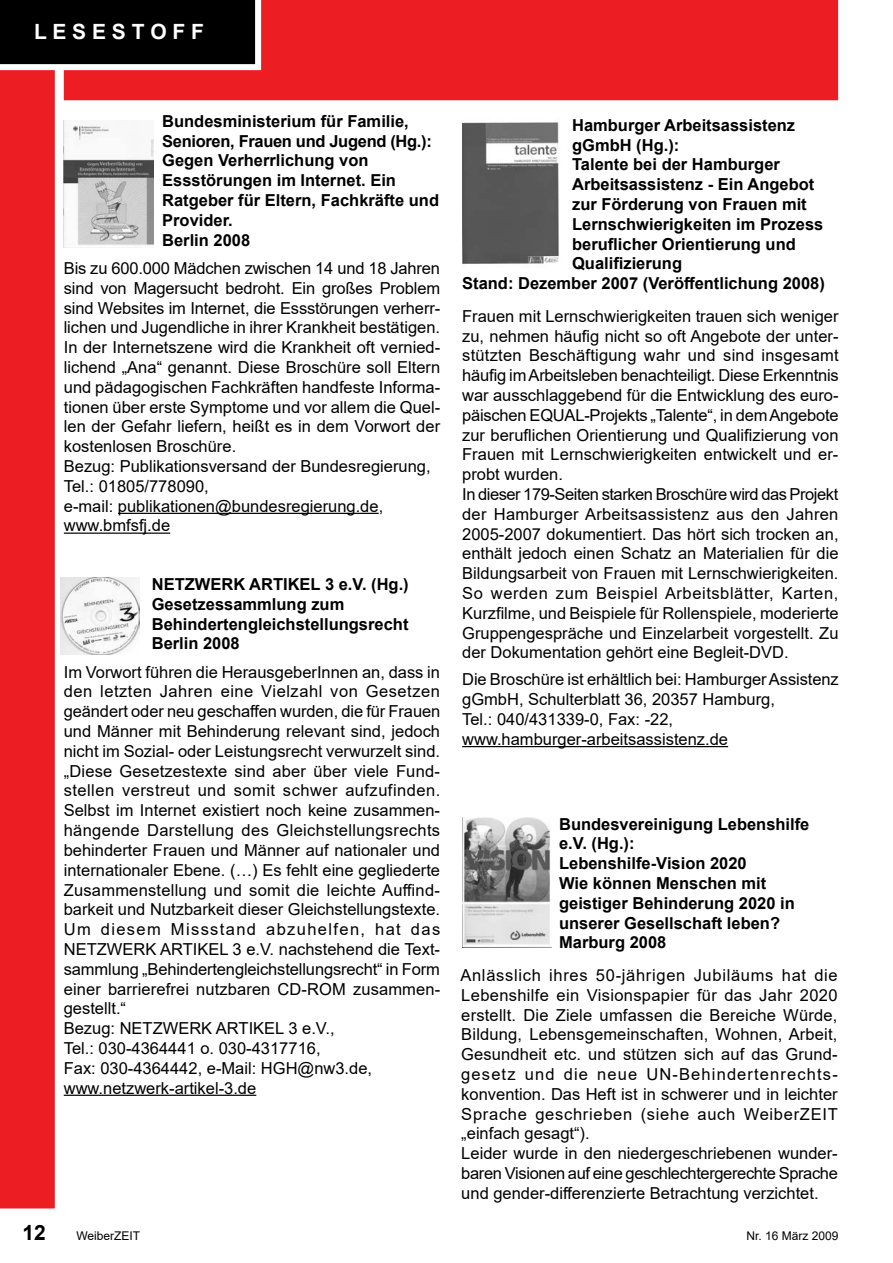
<style>
.page{position:relative;width:893px;height:1263px;background:#fff}
.page>*{position:absolute;margin:0;border:0;box-sizing:border-box;transform-origin:0 0}
.t1{font:700 21px "Arial";color:#fff}
.t2{font:700 21px "Arial";color:#000}
.t3{font:16.5px/19.8px "Arial";color:#000;text-align:justify}
.t4{font:700 16.5px/19.8px "Arial";color:#000}
.t5{font:12px "Arial";color:#000}
</style>
<div class="page">
<div style="left:64px;top:0;width:775px;height:101px;background:#ed1d24"></div>
<svg style="left:0;top:70px;width:64px;height:1139px;background:#ef383f"></svg>
<hr style="left:462px;top:746px;width:266px;height:1px;background:#000">
<img style="left:462px;top:122px;width:97px;height:142px">
<img style="left:462px;top:817px;width:89px;height:130px">
<hr style="left:118px;top:513px;width:261px;height:1px;background:#000">
<hr style="left:64px;top:532px;width:106px;height:2px;background:#000">
<img style="left:64px;top:121px;width:90px;height:127px">
<hr style="left:64px;top:1095px;width:192px;height:1px;background:#000">
<img style="left:60px;top:577px;width:80px;height:78px">
<svg style="left:0;top:0;width:261px;height:70px;background:#1a1a1a"></svg>
<p class="t1" style="left:34px;top:17px;width:172px">L E S E S T O F F</p>
<h2 class="t4" style="left:162px;top:111px;width:278px">Bundesministerium für Familie,<br>Senioren, Frauen und Jugend (Hg.):<br>Gegen Verherrlichung von<br>Essstörungen im Internet. Ein<br>Ratgeber für Eltern, Fachkräfte und<br>Provider.</h2>
<p class="t4" style="left:162px;top:230px;width:90px">Berlin 2008</p>
<p class="t3" style="left:64px;top:258px;width:378px">Bis zu 600.000 Mädchen zwischen 14 und 18 Jahren sind von Magersucht bedroht. Ein großes Problem sind Websites im Internet, die Essstörungen verherr&shy;lichen und Jugendliche in ihrer Krankheit bestätigen.<br>In der Internetszene wird die Krankheit oft vernied&shy;lichend „Ana“ genannt. Diese Broschüre soll Eltern und pädagogischen Fachkräften handfeste Informa&shy;tionen über erste Symptome und vor allem die Quel&shy;len der Gefahr liefern, heißt es in dem Vorwort der kostenlosen Broschüre.</p>
<p class="t3" style="left:64px;top:456px;width:368px">Bezug: Publikationsversand der Bundesregierung,<br>Tel.: 01805/778090,</p>
<p class="t3" style="left:64px;top:496px;width:321px">e-mail: publikationen@bundesregierung.de, www.bmfsfj.de</p>
<h2 class="t4" style="left:152px;top:574px;width:258px">NETZWERK ARTIKEL 3 e.V. (Hg.)<br>Gesetzessammlung zum<br>Behindertengleichstellungsrecht</h2>
<p class="t4" style="left:152px;top:634px;width:90px">Berlin 2008</p>
<p class="t3" style="left:64px;top:662px;width:378px">Im Vorwort führen die HerausgeberInnen an, dass in den letzten Jahren eine Vielzahl von Gesetzen geändert oder neu geschaffen wurden, die für Frauen und Männer mit Behinderung relevant sind, jedoch nicht im Sozial- oder Leistungsrecht verwurzelt sind. „Diese Gesetzestexte sind aber über viele Fund&shy;stellen verstreut und somit schwer aufzufinden.<br>Selbst im Internet existiert noch keine zusammen&shy;hängende Darstellung des Gleichstellungsrechts behinderter Frauen und Männer auf nationaler und internationaler Ebene. (…) Es fehlt eine gegliederte Zusammenstellung und somit die leichte Auffind&shy;barkeit und Nutzbarkeit dieser Gleichstellungstexte.<br>Um diesem Missstand abzuhelfen, hat das NETZWERK ARTIKEL 3 e.V. nachstehend die Text&shy;sammlung „Behindertengleichstellungsrecht“ in Form einer barrierefrei nutzbaren CD-ROM zusammen&shy;gestellt.“</p>
<p class="t3" style="left:64px;top:1018px;width:272px">Bezug: NETZWERK ARTIKEL 3 e.V.,</p>
<p class="t3" style="left:64px;top:1038px;width:258px">Tel.: 030-4364441 o. 030-4317716,</p>
<p class="t3" style="left:64px;top:1058px;width:310px">Fax: 030-4364442, e-Mail: HGH@nw3.de,</p>
<p class="t3" style="left:64px;top:1078px;width:194px">www.netzwerk-artikel-3.de</p>
<h2 class="t4" style="left:572px;top:115px;width:253px">Hamburger Arbeitsassistenz gGmbH (Hg.):<br>Talente bei der Hamburger<br>Arbeitsassistenz - Ein Angebot zur Förderung von Frauen mit<br>Lernschwierigkeiten im Prozess beruflicher Orientierung und<br>Qualifizierung</h2>
<p class="t4" style="left:462px;top:274px;width:364px">Stand: Dezember 2007 (Veröffentlichung 2008)</p>
<p class="t3" style="left:462px;top:306px;width:378px">Frauen mit Lernschwierigkeiten trauen sich weniger zu, nehmen häufig nicht so oft Angebote der unter&shy;stützten Beschäftigung wahr und sind insgesamt häufig im Arbeitsleben benachteiligt. Diese Erkenntnis war ausschlaggebend für die Entwicklung des euro&shy;päischen EQUAL-Projekts „Talente“, in dem Angebote zur beruflichen Orientierung und Qualifizierung von Frauen mit Lernschwierigkeiten entwickelt und er&shy;probt wurden.</p>
<p class="t3" style="left:462px;top:484px;width:378px">In dieser 179-Seiten starken Broschüre wird das Projekt der Hamburger Arbeitsassistenz aus den Jahren 2005-2007 dokumentiert. Das hört sich trocken an, enthält jedoch einen Schatz an Materialien für die Bildungsarbeit von Frauen mit Lernschwierigkeiten.<br>So werden zum Beispiel Arbeitsblätter, Karten, Kurzfilme, und Beispiele für Rollenspiele, moderierte Gruppengespräche und Einzelarbeit vorgestellt. Zu der Dokumentation gehört eine Begleit-DVD.</p>
<p class="t3" style="left:462px;top:670px;width:378px">Die Broschüre ist erhältlich bei: Hamburger Assistenz gGmbH, Schulterblatt 36, 20357 Hamburg,</p>
<p class="t3" style="left:462px;top:709px;width:212px">Tel.: 040/431339-0, Fax: -22,</p>
<p class="t3" style="left:462px;top:729px;width:267px">www.hamburger-arbeitsassistenz.de</p>
<h2 class="t4" style="left:559px;top:814px;width:252px">Bundesvereinigung Lebenshilfe e.V. (Hg.):<br>Lebenshilfe-Vision 2020<br>Wie können Menschen mit geistiger Behinderung 2020 in unserer Gesellschaft leben?</h2>
<p class="t4" style="left:559px;top:933px;width:109px">Marburg 2008</p>
<p class="t3" style="left:460px;top:965px;width:379px">Anlässlich ihres 50-jährigen Jubiläums hat die Lebenshilfe ein Visionspapier für das Jahr 2020 erstellt. Die Ziele umfassen die Bereiche Würde, Bildung, Lebensgemeinschaften, Wohnen, Arbeit, Gesundheit etc. und stützen sich auf das Grund&shy;gesetz und die neue UN-Behindertenrechts&shy;konvention. Das Heft ist in schwerer und in leichter Sprache geschrieben (siehe auch WeiberZEIT „einfach gesagt“).</p>
<p class="t3" style="left:461px;top:1143px;width:378px">Leider wurde in den niedergeschriebenen wunder&shy;baren Visionen auf eine geschlechtergerechte Sprache und gender-differenzierte Betrachtung verzichtet.</p>
<p class="t2" style="left:22px;top:1218px;width:25px">12</p>
<p class="t5" style="left:76px;top:1227px;width:65px">WeiberZEIT</p>
<p class="t5" style="left:746px;top:1227px;width:94px">Nr. 16 März 2009</p>
</div>
